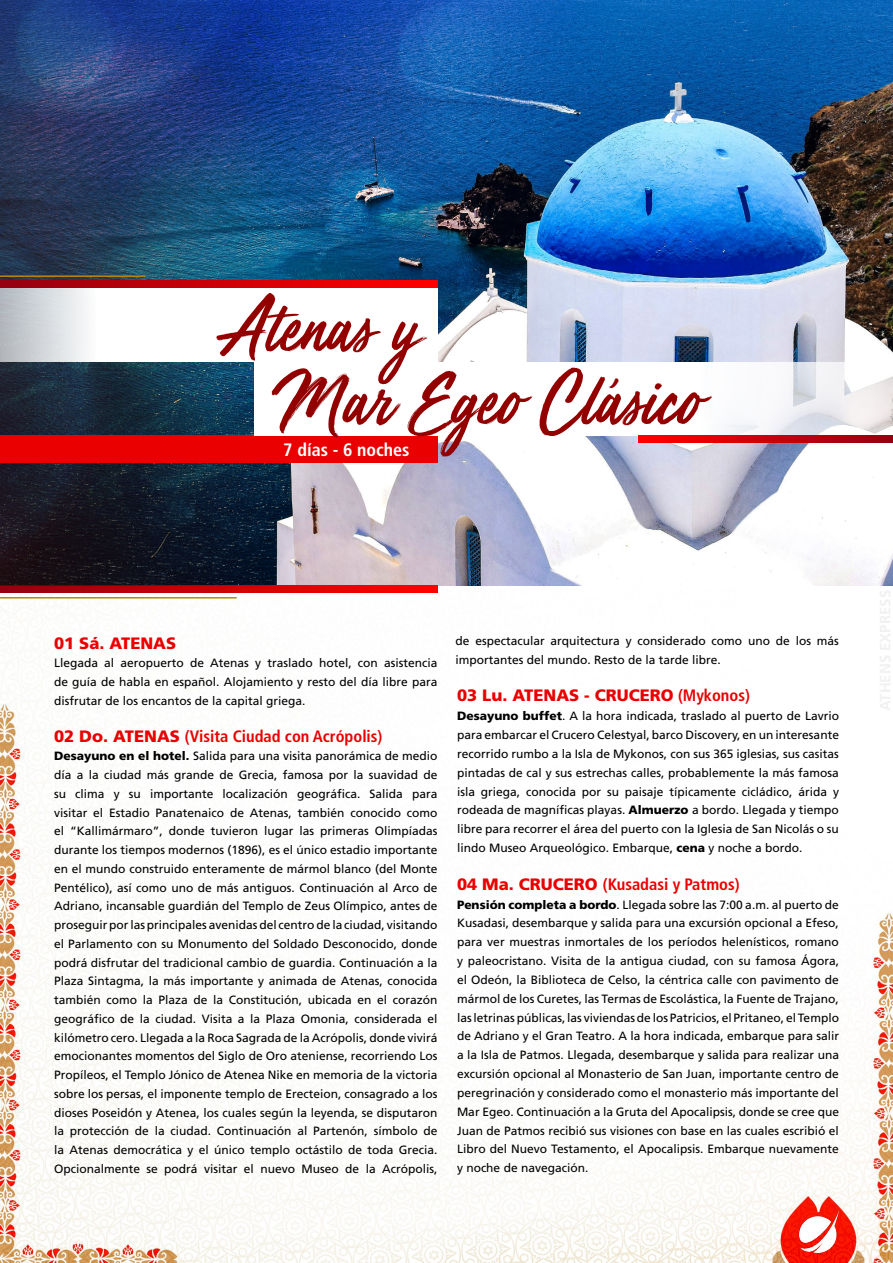
<style>
.page{position:relative;width:893px;height:1263px;background:#fff}
.page>*{position:absolute;margin:0;border:0;box-sizing:border-box;transform-origin:0 0}
.t1{font:75px "Mega Fresh";color:#920000}
.t2{font:33px "Amarillo";color:#920000}
.t3{font:700 condensed 18px "Frutiger";color:#fff}
.t4{font:700 condensed 16.5px "Frutiger";color:#ea0000}
.t5{font:900 16.5px "Frutiger";color:#ea0000}
.t6{font:12px/18.8px "Frutiger";color:#000;text-align:justify}
.s1{font-weight:900;font-stretch:normal}
.s2{font-weight:900}
.s3{font-weight:700;font-stretch:condensed}
</style>
<div class="page">
<img style="left:0;top:586px;width:893px;height:677px">
<img style="left:800px;top:1210px;width:39px;height:43px">
<img style="left:706px;top:0;width:187px;height:586px">
<svg style="left:0;top:586px;width:437px;height:7px;background:#cb0007"></svg>
<hr style="left:0;top:597px;width:237px;height:1px;background:#bd8700">
<img style="left:0;top:0;width:706px;height:586px">
<div style="left:0;top:436px;width:437px;height:27px;background:#ea0000"></div>
<svg style="left:0;top:288px;width:437px;height:74px"></svg>
<div style="left:255px;top:362px;width:638px;height:74px;background:#fff"></div>
<svg style="left:0;top:281px;width:437px;height:7px;background:#cb0007"></svg>
<svg style="left:638px;top:436px;width:255px;height:7px;background:#cc0007"></svg>
<hr style="left:0;top:275px;width:145px;height:2px;background:#bd8700">
<h1 class="t1" style="left:223px;top:289px;width:198px">Atenas y</h1>
<h1 class="t1" style="left:279px;top:361px;width:424px">Mar Egeo Clasico</h1>
<h2 class="t2" style="left:609px;top:384px;width:11px">´</h2>
<h3 class="t3" style="left:283px;top:439px;width:128px">7 días - 6 noches</h3>
<h3 class="t5" style="left:54px;top:633px;width:124px">01 Sá. ATENAS</h3>
<p class="t6" style="left:54px;top:654px;width:385px">Llegada al aeropuerto de Atenas y traslado hotel, con asistencia de guía de habla en español. Alojamiento y resto del día libre para disfrutar de los encantos de la capital griega.</p>
<h3 class="t4" style="left:54px;top:726px;width:330px"><span class="s1">02 Do. ATENAS</span> (Visita Ciudad con Acrópolis)</h3>
<p class="t6" style="left:54px;top:747px;width:385px"><span class="s2">Desayuno en el hotel.</span> Salida para una visita panorámica de medio día a la ciudad más grande de Grecia, famosa por la suavidad de su clima y su importante localización geográfica. Salida para visitar el Estadio Panatenaico de Atenas, también conocido como el “Kallimármaro”, donde tuvieron lugar las primeras Olimpíadas durante los tiempos modernos (1896), es el único estadio importante en el mundo construido enteramente de mármol blanco (del Monte Pentélico), así como uno de más antiguos. Continuación al Arco de Adriano, incansable guardián del Templo de Zeus Olímpico, antes de proseguir por las principales avenidas del centro de la ciudad, visitando el Parlamento con su Monumento del Soldado Desconocido, donde podrá disfrutar del tradicional cambio de guardia. Continuación a la Plaza Sintagma, la más importante y animada de Atenas, conocida también como la Plaza de la Constitución, ubicada en el corazón geográfico de la ciudad. Visita a la Plaza Omonia, considerada el kilómetro cero. Llegada a la Roca Sagrada de la Acrópolis, donde vivirá emocionantes momentos del Siglo de Oro ateniense, recorriendo Los Propíleos, el Templo Jónico de Atenea Nike en memoria de la victoria sobre los persas, el imponente templo de Erecteion, consagrado a los dioses Poseidón y Atenea, los cuales según la leyenda, se disputaron la protección de la ciudad. Continuación al Partenón, símbolo de la Atenas democrática y el único templo octástilo de toda Grecia.<br>Opcionalmente se podrá visitar el nuevo Museo de la Acrópolis,</p>
<p class="t6" style="left:455px;top:631px;width:385px">de espectacular arquitectura y considerado como uno de los más importantes del mundo. Resto de la tarde libre.</p>
<h3 class="t5" style="left:457px;top:686px;width:294px">03 Lu. ATENAS - CRUCERO <span class="s3">(Mykonos)</span></h3>
<p class="t6" style="left:457px;top:707px;width:383px"><span class="s2">Desayuno buffet</span>. A la hora indicada, traslado al puerto de Lavrio para embarcar el Crucero Celestyal, barco Discovery, en un interesante recorrido rumbo a la Isla de Mykonos, con sus 365 iglesias, sus casitas pintadas de cal y sus estrechas calles, probablemente la más famosa isla griega, conocida por su paisaje típicamente cicládico, árida y rodeada de magníficas playas. <span class="s2">Almuerzo</span> a bordo. Llegada y tiempo libre para recorrer el área del puerto con la Iglesia de San Nicolás o su lindo Museo Arqueológico. Embarque, <span class="s2">cena</span> y noche a bordo.</p>
<h3 class="t4" style="left:457px;top:874px;width:284px"><span class="s1">04 Ma. CRUCERO</span> (Kusadasi y Patmos)</h3>
<p class="t6" style="left:457px;top:895px;width:384px"><span class="s2">Pensión completa a bordo</span>. Llegada sobre las 7:00 a.m. al puerto de Kusadasi, desembarque y salida para una excursión opcional a Efeso, para ver muestras inmortales de los períodos helenísticos, romano y paleocristano. Visita de la antigua ciudad, con su famosa Ágora, el Odeón, la Biblioteca de Celso, la céntrica calle con pavimento de mármol de los Curetes, las Termas de Escolástica, la Fuente de Trajano, las letrinas públicas, las viviendas de los Patricios, el Pritaneo, el Templo de Adriano y el Gran Teatro. A la hora indicada, embarque para salir a la Isla de Patmos. Llegada, desembarque y salida para realizar una excursión opcional al Monasterio de San Juan, importante centro de peregrinación y considerado como el monasterio más importante del Mar Egeo. Continuación a la Gruta del Apocalipsis, donde se cree que Juan de Patmos recibió sus visiones con base en las cuales escribió el Libro del Nuevo Testamento, el Apocalipsis. Embarque nuevamente y noche de navegación.</p>
</div>
